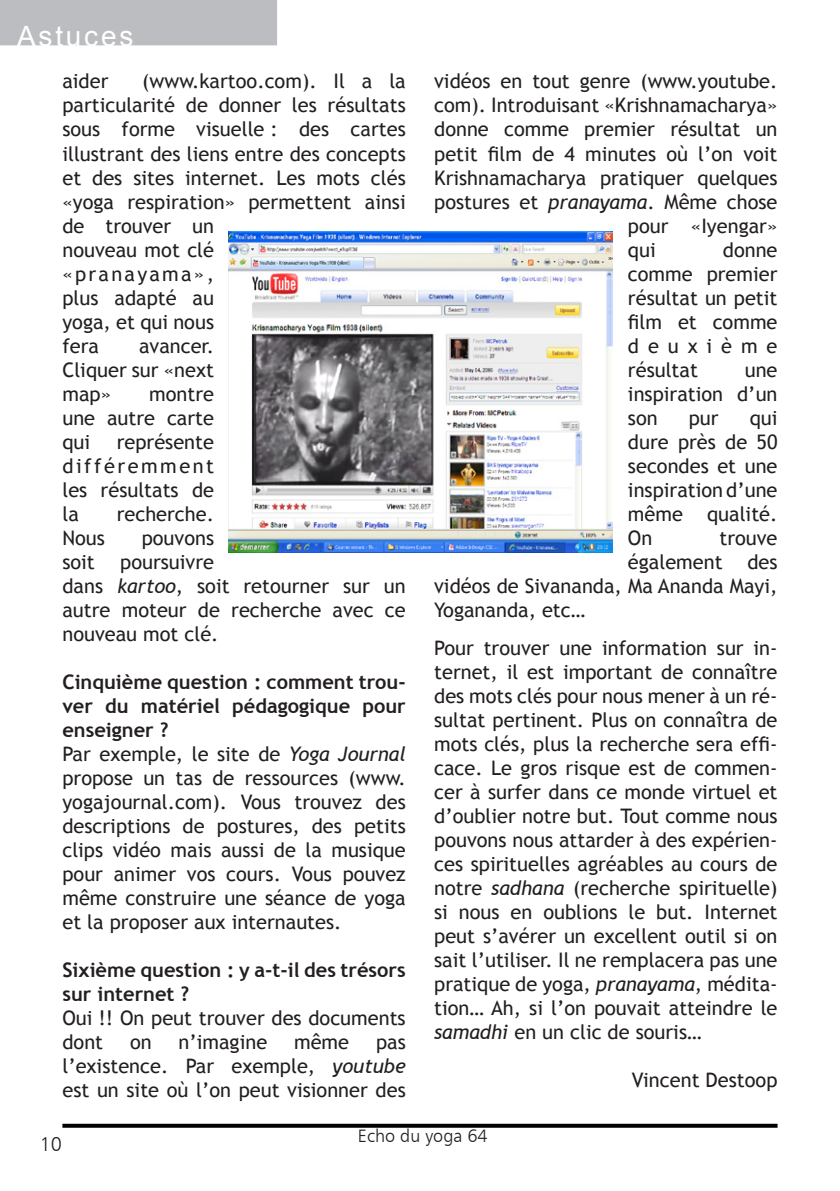
<style>
.page{position:relative;width:840px;height:1191px;background:#fff}
.page>*{position:absolute;margin:0;border:0;box-sizing:border-box;transform-origin:0 0}
.t1{font:28px "Arial";letter-spacing:.1em;color:#fff}
.t2{font:20px/24px "Trebuchet MS";color:#231f20;text-align:justify}
.t3{font:700 20px/24px "Trebuchet MS";color:#231f20;text-align:justify}
.t4{font:20px "Humanist 777 BT Light B";color:#231f20}
.t5{font:18px "Humanist 777 BT Light B";color:#231f20}
.s1{font-style:italic}
</style>
<div class="page">
<div style="left:0;top:0;width:277px;height:45px;background:#bcbdc0"></div>
<svg style="left:62px;top:1123px;width:715px;height:4px;background:#303030"></svg>
<img style="left:228px;top:232px;width:383px;height:320px">
<p class="t1" style="left:17px;top:18px;width:118px">Astuces</p>
<p class="t2" style="left:62px;top:70px;width:344px;text-align:left;text-indent:80px">(www.kartoo.com). Il a la particularité de donner les résultats sous forme visuelle : des cartes illustrant des liens entre des concepts et des sites internet. Les mots clés «yoga respiration» permettent ainsi de trouver un<br>nouveau mot clé<br>«pranayama»,<br>plus adapté au<br>yoga, et qui nous<br>fera</p>
<p class="t2" style="left:62px;top:70px;width:48px">aider</p>
<p class="t2" style="left:62px;top:334px;width:153px;text-indent:77px">avancer.<br>Cliquer sur «next map»</p>
<p class="t2" style="left:62px;top:382px;width:153px;text-indent:87px">montre une autre carte qui</p>
<p class="t2" style="left:62px;top:430px;width:153px;text-indent:54px">représente différemment les résultats de la</p>
<p class="t2" style="left:117px;top:502px;width:99px">recherche.</p>
<p class="t2" style="left:62px;top:526px;width:44px">Nous</p>
<p class="t2" style="left:142px;top:526px;width:74px">pouvons</p>
<p class="t2" style="left:62px;top:550px;width:34px">soit</p>
<p class="t2" style="left:62px;top:550px;width:344px;text-align:left;text-indent:58px">poursuivre<br>dans <span class="s1">kartoo</span>, soit retourner sur un autre moteur de recherche avec ce nouveau mot clé.</p>
<p class="t3" style="left:62px;top:669px;width:344px">Cinquième question : comment trou&shy;ver du matériel pédagogique pour enseigner ?</p>
<p class="t2" style="left:62px;top:742px;width:345px">Par exemple, le site de <span class="s1">Yoga Journal </span>propose un tas de ressources (www. yogajournal.com). Vous trouvez des descriptions de postures, des petits clips vidéo mais aussi de la musique pour animer vos cours. Vous pouvez même construire une séance de yoga et la proposer aux internautes.</p>
<p class="t3" style="left:62px;top:957px;width:344px">Sixième question : y a-t-il des trésors sur internet ?</p>
<p class="t2" style="left:62px;top:1006px;width:344px">Oui !! On peut trouver des documents dont</p>
<p class="t2" style="left:130px;top:1030px;width:23px">on</p>
<p class="t2" style="left:178px;top:1030px;width:90px">n’imagine</p>
<p class="t2" style="left:294px;top:1030px;width:57px">même</p>
<p class="t2" style="left:62px;top:1030px;width:345px;text-indent:313px">pas l’existence. Par exemple, <span class="s1">youtube </span>est un site où l’on peut visionner des</p>
<p class="t2" style="left:434px;top:70px;width:344px">vidéos en tout genre (www.youtube.</p>
<p class="t2" style="left:434px;top:94px;width:344px">com). Introduisant «Krishnamacharya»</p>
<p class="t2" style="left:434px;top:118px;width:344px">donne comme premier résultat un</p>
<p class="t2" style="left:434px;top:142px;width:344px">petit film de 4 minutes où l’on voit</p>
<p class="t2" style="left:434px;top:166px;width:344px">Krishnamacharya pratiquer quelques</p>
<p class="t2" style="left:434px;top:190px;width:344px">postures et <span class="s1">pranayama</span>. Même chose</p>
<p class="t2" style="left:627px;top:214px;width:151px">pour «Iyengar»</p>
<p class="t2" style="left:627px;top:238px;width:29px">qui</p>
<p class="t2" style="left:627px;top:238px;width:151px;text-indent:95px">donne comme premier résultat un petit film et comme deuxième résultat</p>
<p class="t2" style="left:627px;top:358px;width:151px;text-indent:117px">une inspiration d’un son</p>
<p class="t2" style="left:627px;top:406px;width:151px;text-indent:122px">qui dure près de 50 secondes et une inspiration d’une même qualité.<br>On</p>
<p class="t2" style="left:688px;top:406px;width:31px">pur</p>
<p class="t2" style="left:719px;top:526px;width:60px">trouve</p>
<p class="t2" style="left:627px;top:550px;width:151px">également des</p>
<p class="t2" style="left:434px;top:574px;width:344px">vidéos de Sivananda, Ma Ananda Mayi,</p>
<p class="t2" style="left:434px;top:598px;width:153px">Yogananda, etc…</p>
<p class="t2" style="left:434px;top:636px;width:344px">Pour trouver une information sur in&shy;ternet, il est important de connaître des mots clés pour nous mener à un ré&shy;sultat pertinent. Plus on connaîtra de mots clés, plus la recherche sera effi&shy;cace. Le gros risque est de commen&shy;cer à surfer dans ce monde virtuel et d’oublier notre but. Tout comme nous pouvons nous attarder à des expérien&shy;ces spirituelles agréables au cours de notre <span class="s1">sadhana</span> (recherche spirituelle) si nous en oublions le but. Internet peut s’avérer un excellent outil si on sait l’utiliser. Il ne remplacera pas une pratique de yoga, <span class="s1">pranayama</span>, médita&shy;tion… Ah, si l’on pouvait atteindre le <span class="s1">samadhi</span> en un clic de souris…</p>
<p class="t2" style="left:631px;top:1068px;width:147px">Vincent Destoop</p>
<p class="t4" style="left:40px;top:1131px;width:24px">10</p>
<p class="t5" style="left:358px;top:1125px;width:131px">Echo du yoga 64</p>
</div>
